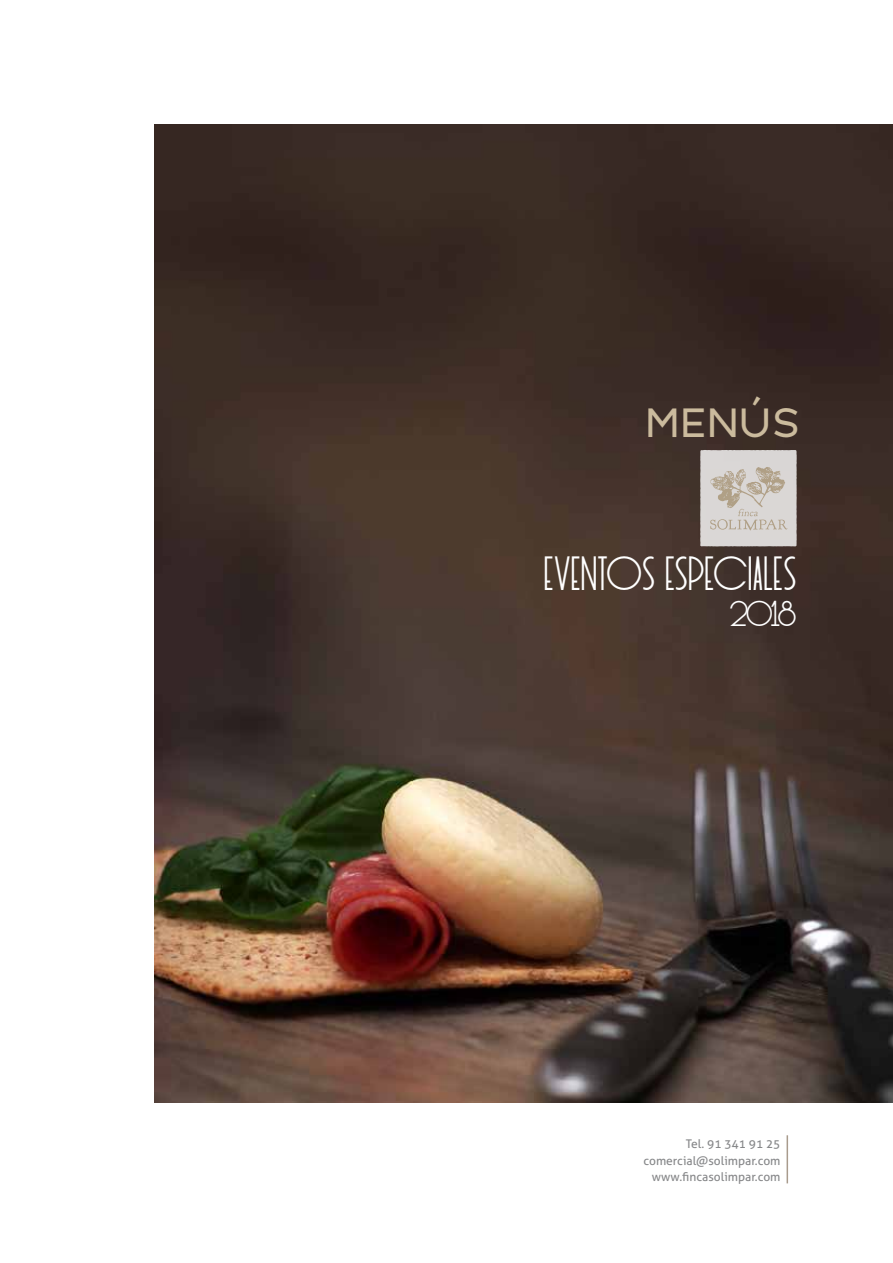
<style>
.page{position:relative;width:893px;height:1263px;background:#fff}
.page>*{position:absolute;margin:0;border:0;box-sizing:border-box;transform-origin:0 0}
.t1{font:48px "Red Flowers";color:#fff}
.t2{font:42px "Polly";letter-spacing:.02em;color:#cbbb9d}
.t3{font:36px "Red Flowers";color:#fff}
.t4{font:12px/16.2px "Aller";color:#87888a;text-align:right}
</style>
<div class="page">
<img style="left:154px;top:125px;width:739px;height:978px">
<svg style="left:700px;top:450px;width:97px;height:96px;background:#d2cdc8"></svg>
<hr style="left:787px;top:1135px;width:1px;height:48px;background:#a99b8d">
<h2 class="t2" style="left:645px;top:395px;width:156px">MENÚS</h2>
<h1 class="t1" style="left:544px;top:546px;width:254px">EVENTOS ESPECIALES</h1>
<h3 class="t3" style="left:729px;top:592px;width:69px">2018</h3>
<p class="t4" style="left:644px;top:1136px;width:138px">Tel. 91 341 91 25 comercial@solimpar.com www.fincasolimpar.com</p>
</div>
